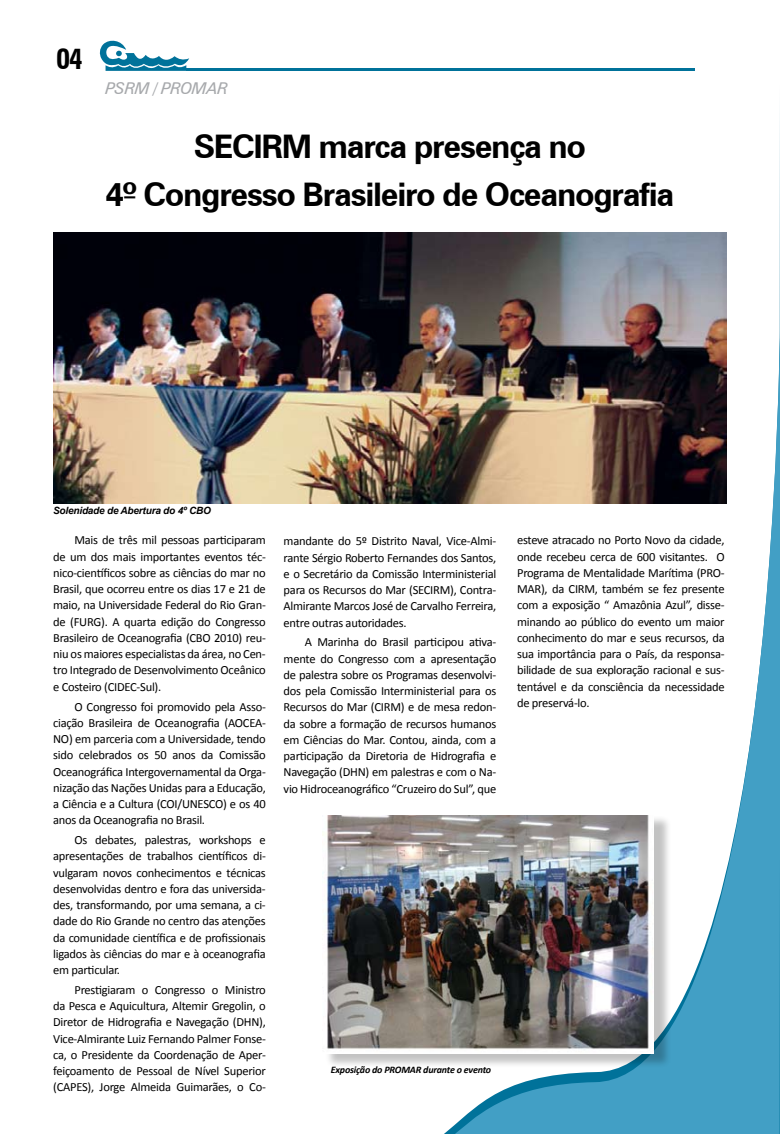
<style>
.page{position:relative;width:780px;height:1134px;background:#fff}
.page>*{position:absolute;margin:0;border:0;box-sizing:border-box;transform-origin:0 0}
.t1{font:700 32.5px/47.5px "Zurich BT";letter-spacing:-.04em;color:#000;text-align:center}
.t2{font:700 condensed 28.75px "Zurich BT";color:#000}
.t3{font:italic 16.25px "Zurich BT";letter-spacing:-.04em;color:#a7a9ac}
.t4{font:12.5px/16.2px "Calibri";letter-spacing:-.02em;color:#000;text-align:justify}
.t5{font:italic 700 10px "Calibri";letter-spacing:-.02em;color:#000}
.t6{font:italic 700 10px "Arial";letter-spacing:-.02em;color:#000}
</style>
<div class="page">
<svg style="left:779px;top:125px;width:1px;height:110px"></svg>
<svg style="left:446px;top:237px;width:334px;height:897px"></svg>
<hr style="left:186px;top:68px;width:509px;height:3px;background:#00729a">
<svg style="left:99px;top:40px;width:90px;height:31px"></svg>
<img style="left:53px;top:232px;width:673px;height:271px">
<div style="left:324px;top:814px;width:373px;height:277px;background:#000;opacity:.24"></div>
<img style="left:323px;top:816px;width:330px;height:237px">
<h2 class="t2" style="left:56px;top:42px;width:28px">04</h2>
<h3 class="t3" style="left:105px;top:79px;width:124px">PSRM / PR OMAR</h3>
<h1 class="t1" style="left:106px;top:123px;width:570px">SECIRM marca presença no<br>4º Congresso Brasileiro de Oceanografia</h1>
<p class="t6" style="left:53px;top:504px;width:159px">Solenidade de Abertura do 4º CBO</p>
<p class="t4" style="left:53px;top:532px;width:214px;text-indent:21px">Mais de três mil pessoas participaram de um dos mais importantes eventos téc&shy;nico-científicos sobre as ciências do mar no Brasil, que ocorreu entre os dias 17 e 21 de maio, na Universidade Federal do Rio Gran&shy;de (FURG). A quarta edição do Congresso Brasileiro de Oceanografia (CBO 2010) reu&shy;niu os maiores especialistas da área, no Cen&shy;tro Integrado de Desenvolvimento Oceânico e Costeiro (CIDEC-Sul).</p>
<p class="t4" style="left:53px;top:698px;width:214px;text-indent:21px">O Congresso foi promovido pela Asso&shy;ciação Brasileira de Oceanografia (AOCEA-NO) em parceria com a Universidade, tendo sido celebrados os 50 anos da Comissão Oceanográfica Intergovernamental da Orga&shy;nização das Nações Unidas para a Educação, a Ciência e a Cultura (COI/UNESCO) e os 40 anos da Oceanografia no Brasil.</p>
<p class="t4" style="left:53px;top:831px;width:214px;text-indent:21px">Os debates, palestras, workshops e apresentações de trabalhos científicos di&shy;vulgaram novos conhecimentos e técnicas desenvolvidas dentro e fora das universida&shy;des, transformando, por uma semana, a ci&shy;dade do Rio Grande no centro das atenções da comunidade científica e de profissionais ligados às ciências do mar e à oceanografia em particular.</p>
<p class="t4" style="left:53px;top:981px;width:214px;text-indent:21px">Prestigiaram o Congresso o Ministro da Pesca e Aquicultura, Altemir Gregolin, o Diretor de Hidrografia e Navegação (DHN), Vice-Almirante Luiz Fernando Palmer Fonse&shy;ca, o Presidente da Coordenação de Aper&shy;feiçoamento de Pessoal de Nível Superior (CAPES), Jorge Almeida Guimarães, o Co-</p>
<p class="t4" style="left:283px;top:532px;width:214px">mandante do 5º Distrito Naval, Vice-Almi&shy;rante Sérgio Roberto Fernandes dos Santos, e o Secretário da Comissão Interministerial para os Recursos do Mar (SECIRM), Contra-Almirante Marcos José de Carvalho Ferreira, entre outras autoridades.</p>
<p class="t4" style="left:283px;top:633px;width:214px;text-indent:21px">A Marinha do Brasil participou ativa&shy;mente do Congresso com a apresentação de palestra sobre os Programas desenvolvi&shy;dos pela Comissão Interministerial para os Recursos do Mar (CIRM) e de mesa redon&shy;da sobre a formação de recursos humanos em Ciências do Mar. Contou, ainda, com a participação da Diretoria de Hidrografia e Navegação (DHN) em palestras e com o Na&shy;vio Hidroceanográfico “Cruzeiro do Sul”, que</p>
<p class="t5" style="left:331px;top:1064px;width:162px">Exposição do PROMAR durante o evento</p>
<p class="t4" style="left:517px;top:532px;width:209px">esteve atracado no Porto Novo da cidade, onde recebeu cerca de 600 visitantes. O Programa de Mentalidade Marítima (PRO-MAR), da CIRM, também se fez presente com a exposição “ Amazônia Azul”, disse&shy;minando ao público do evento um maior conhecimento do mar e seus recursos, da sua importância para o País, da responsa&shy;bilidade de sua exploração racional e sus&shy;tentável e da consciência da necessidade de preservá-lo.</p>
</div>
